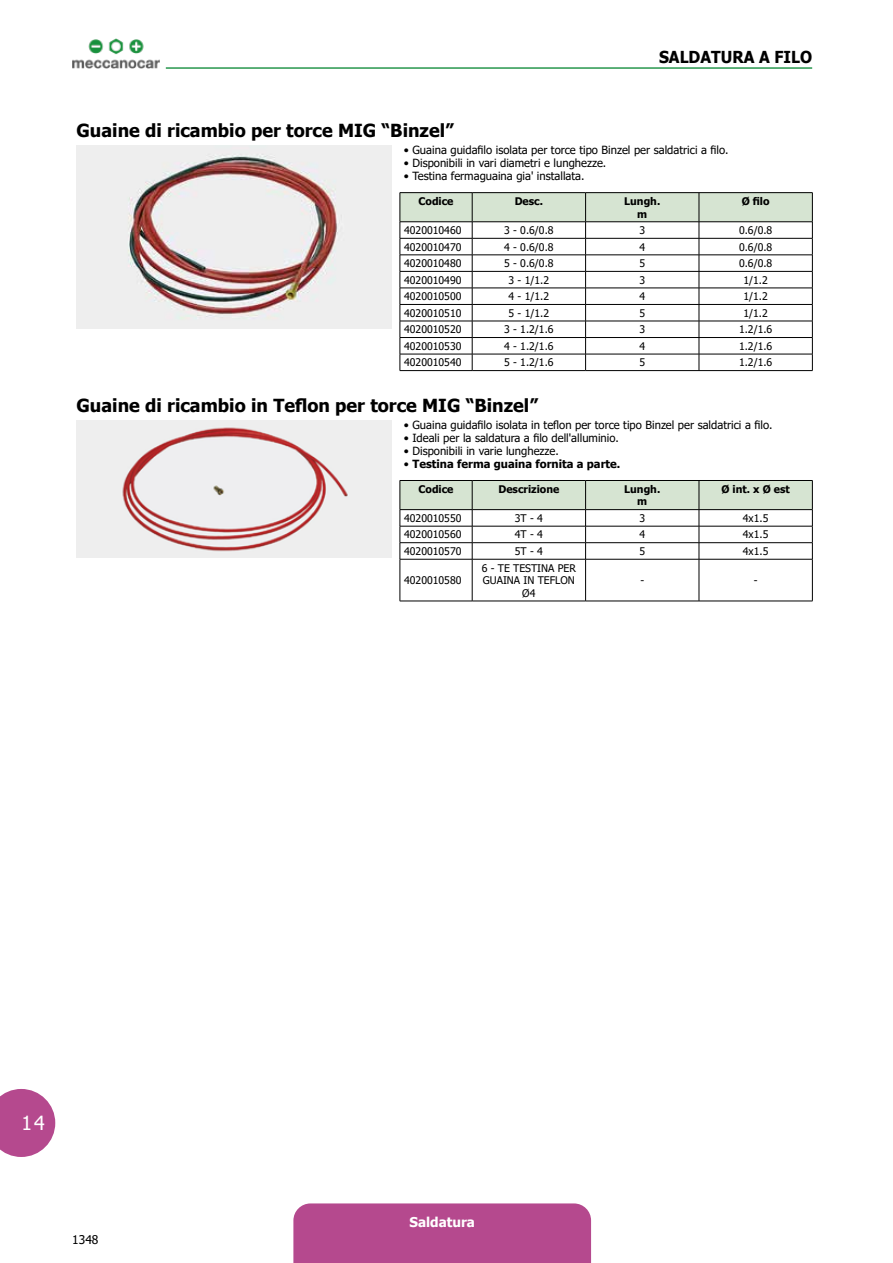
<style>
.page{position:relative;width:893px;height:1263px;background:#fff}
.page>*{position:absolute;margin:0;border:0;box-sizing:border-box;transform-origin:0 0}
.t1{font:19.5px "Tahoma";color:#fff}
.t2{font:700 18px "Tahoma";color:#000}
.t3{font:700 16.5px "Tahoma";color:#000;scale:.95 1}
.t4{font:700 13.5px "Tahoma";color:#fff}
.t5{font:12px "Tahoma";color:#000}
.t6{font:11.25px "Tahoma";color:#000}
.t7{font:700 11.25px "Tahoma";color:#000}
.t8{font:10.5px/12.6px "Tahoma";color:#000;text-align:center}
.t9{font:700 10.5px/12.6px "Tahoma";color:#000;text-align:center}
.s1{font-weight:400}
</style>
<div class="page">
<div style="left:293px;top:1203px;width:298px;height:60px;background:#b5498e"></div>
<svg style="left:0;top:1089px;width:55px;height:68px;background:#c0659f"></svg>
<img style="left:72px;top:38px;width:87px;height:31px">
<hr style="left:166px;top:67px;width:646px;height:2px;background:#28974e">
<img style="left:77px;top:146px;width:314px;height:182px">
<hr style="left:400px;top:192px;width:72px;height:1px;background:#000">
<hr style="left:472px;top:192px;width:114px;height:1px;background:#000">
<hr style="left:586px;top:192px;width:113px;height:1px;background:#000">
<hr style="left:699px;top:192px;width:114px;height:1px;background:#000">
<svg style="left:400px;top:193px;width:413px;height:177px"></svg>
<hr style="left:400px;top:370px;width:72px;height:1px;background:#000">
<hr style="left:472px;top:370px;width:114px;height:1px;background:#000">
<hr style="left:586px;top:370px;width:113px;height:1px;background:#000">
<hr style="left:699px;top:370px;width:114px;height:1px;background:#000">
<img style="left:77px;top:421px;width:314px;height:137px">
<svg style="left:400px;top:480px;width:413px;height:79px"></svg>
<hr style="left:400px;top:559px;width:72px;height:1px;background:#000">
<hr style="left:400px;top:559px;width:1px;height:42px;background:#000">
<hr style="left:472px;top:559px;width:114px;height:1px;background:#000">
<hr style="left:472px;top:559px;width:1px;height:42px;background:#000">
<hr style="left:586px;top:559px;width:113px;height:1px;background:#000">
<hr style="left:585px;top:559px;width:1px;height:42px;background:#000">
<hr style="left:699px;top:559px;width:114px;height:1px;background:#000">
<hr style="left:699px;top:559px;width:1px;height:42px;background:#000">
<hr style="left:812px;top:559px;width:1px;height:42px;background:#000">
<hr style="left:400px;top:601px;width:72px;height:1px;background:#000">
<hr style="left:472px;top:601px;width:114px;height:1px;background:#000">
<hr style="left:586px;top:601px;width:113px;height:1px;background:#000">
<hr style="left:699px;top:601px;width:114px;height:1px;background:#000">
<h3 class="t3" style="left:659px;top:45px;width:56px">Sal datu</h3>
<h3 class="t3" style="left:732px;top:45px;width:85px">ra a filo</h3>
<h2 class="t2" style="left:77px;top:118px;width:379px">Guaine di ricambio per torce MIG “Binzel”</h2>
<p class="t6" style="left:404px;top:143px;width:326px">• Guaina guidafilo isolata per torce tipo Binzel per saldatrici a filo.</p>
<p class="t6" style="left:404px;top:155px;width:204px">• Disponibili in vari diametri e lunghezze.</p>
<p class="t6" style="left:404px;top:168px;width:182px">• Testina fermaguaina gia' installata.</p>
<p class="t9" style="left:418px;top:195px;width:37px">Codice</p>
<p class="t9" style="left:515px;top:195px;width:30px">Desc.</p>
<p class="t9" style="left:624px;top:195px;width:38px">Lungh. m</p>
<p class="t9" style="left:742px;top:195px;width:29px">Ø filo</p>
<p class="t8" style="left:404px;top:225px;width:59px">4020010460</p>
<p class="t8" style="left:504px;top:225px;width:51px">3 - 0.6/0.8</p>
<p class="t8" style="left:639px;top:225px;width:7px">3</p>
<p class="t8" style="left:739px;top:225px;width:35px">0.6/0.8</p>
<p class="t8" style="left:404px;top:241px;width:59px">4020010470</p>
<p class="t8" style="left:504px;top:241px;width:51px">4 - 0.6/0.8</p>
<p class="t8" style="left:639px;top:241px;width:7px">4</p>
<p class="t8" style="left:739px;top:241px;width:35px">0.6/0.8</p>
<p class="t8" style="left:404px;top:258px;width:59px">4020010480</p>
<p class="t8" style="left:504px;top:258px;width:51px">5 - 0.6/0.8</p>
<p class="t8" style="left:639px;top:258px;width:7px">5</p>
<p class="t8" style="left:739px;top:258px;width:35px">0.6/0.8</p>
<p class="t8" style="left:404px;top:274px;width:59px">4020010490</p>
<p class="t8" style="left:509px;top:274px;width:42px">3 - 1/1.2</p>
<p class="t8" style="left:639px;top:274px;width:7px">3</p>
<p class="t8" style="left:743px;top:274px;width:26px">1/1.2</p>
<p class="t8" style="left:404px;top:291px;width:59px">4020010500</p>
<p class="t8" style="left:509px;top:291px;width:42px">4 - 1/1.2</p>
<p class="t8" style="left:639px;top:291px;width:7px">4</p>
<p class="t8" style="left:743px;top:291px;width:26px">1/1.2</p>
<p class="t8" style="left:404px;top:307px;width:59px">4020010510</p>
<p class="t8" style="left:509px;top:307px;width:42px">5 - 1/1.2</p>
<p class="t8" style="left:639px;top:307px;width:7px">5</p>
<p class="t8" style="left:743px;top:307px;width:26px">1/1.2</p>
<p class="t8" style="left:404px;top:324px;width:59px">4020010520</p>
<p class="t8" style="left:504px;top:324px;width:51px">3 - 1.2/1.6</p>
<p class="t8" style="left:639px;top:324px;width:7px">3</p>
<p class="t8" style="left:739px;top:324px;width:35px">1.2/1.6</p>
<p class="t8" style="left:404px;top:340px;width:59px">4020010530</p>
<p class="t8" style="left:504px;top:340px;width:51px">4 - 1.2/1.6</p>
<p class="t8" style="left:639px;top:340px;width:7px">4</p>
<p class="t8" style="left:739px;top:340px;width:35px">1.2/1.6</p>
<p class="t8" style="left:404px;top:357px;width:59px">4020010540</p>
<p class="t8" style="left:504px;top:357px;width:51px">5 - 1.2/1.6</p>
<p class="t8" style="left:639px;top:357px;width:7px">5</p>
<p class="t8" style="left:739px;top:357px;width:35px">1.2/1.6</p>
<h2 class="t2" style="left:77px;top:393px;width:463px">Guaine di ricambio in Teflon per torce MIG “Binzel”</h2>
<p class="t6" style="left:404px;top:418px;width:370px">• Guaina guidafilo isolata in teflon per torce tipo Binzel per saldatrici a filo.</p>
<p class="t6" style="left:404px;top:430px;width:216px">• Ideali per la saldatura a filo dell'alluminio.</p>
<p class="t6" style="left:404px;top:443px;width:156px">• Disponibili in varie lunghezze.</p>
<p class="t7" style="left:404px;top:456px;width:218px"><span class="s1">•</span> Testina ferma guaina fornita a parte.</p>
<p class="t9" style="left:418px;top:483px;width:37px">Codice</p>
<p class="t9" style="left:498px;top:483px;width:62px">Descrizione</p>
<p class="t9" style="left:624px;top:483px;width:38px">Lungh. m</p>
<p class="t9" style="left:721px;top:483px;width:70px">Ø int. x Ø est</p>
<p class="t8" style="left:404px;top:512px;width:59px">4020010550</p>
<p class="t8" style="left:515px;top:512px;width:29px">3T - 4</p>
<p class="t8" style="left:639px;top:512px;width:7px">3</p>
<p class="t8" style="left:743px;top:512px;width:27px">4x1.5</p>
<p class="t8" style="left:404px;top:529px;width:59px">4020010560</p>
<p class="t8" style="left:515px;top:529px;width:29px">4T - 4</p>
<p class="t8" style="left:639px;top:529px;width:7px">4</p>
<p class="t8" style="left:743px;top:529px;width:27px">4x1.5</p>
<p class="t8" style="left:404px;top:545px;width:59px">4020010570</p>
<p class="t8" style="left:515px;top:545px;width:29px">5T - 4</p>
<p class="t8" style="left:639px;top:545px;width:7px">5</p>
<p class="t8" style="left:743px;top:545px;width:27px">4x1.5</p>
<p class="t8" style="left:404px;top:575px;width:59px">4020010580</p>
<p class="t8" style="left:482px;top:562px;width:96px">6 - TE TESTINA PER<br>GUAINA IN TEFLON<br>Ø4</p>
<p class="t8" style="left:640px;top:575px;width:5px">-</p>
<p class="t8" style="left:754px;top:575px;width:5px">-</p>
<h1 class="t1" style="left:21px;top:1110px;width:25px">14</h1>
<p class="t5" style="left:72px;top:1231px;width:28px">1348</p>
<p class="t4" style="left:409px;top:1212px;width:67px">Saldatura</p>
</div>
